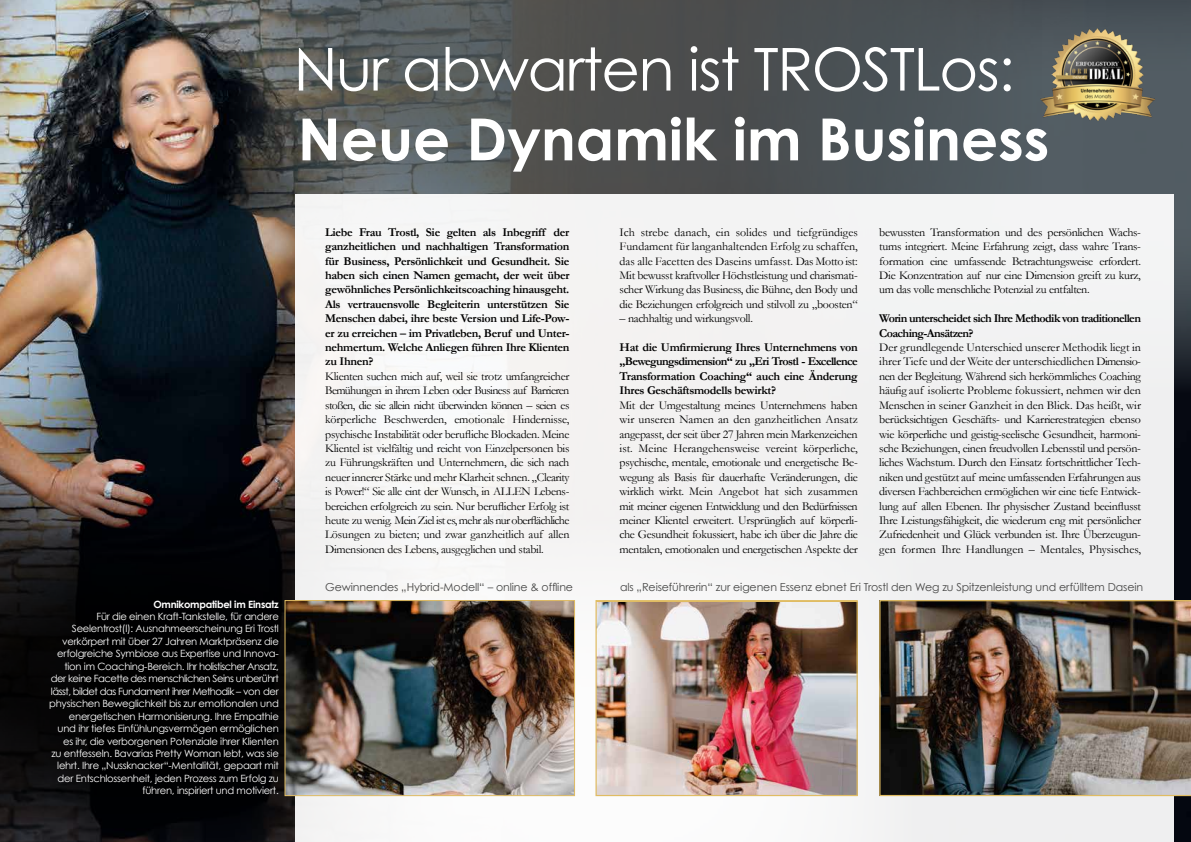
<style>
.page{position:relative;width:1191px;height:842px;background:#fff}
.page>*{position:absolute;margin:0;border:0;box-sizing:border-box;transform-origin:0 0}
.t1{font:59.2px "Century Gothic";letter-spacing:-.025em;color:#fff}
.t2{font:700 58.2px "Century Gothic";color:#fff}
.t3{font:12px/14.4px "Garamond";letter-spacing:-.025em;color:#000;text-align:justify}
.t4{font:700 12px/14.4px "Garamond";letter-spacing:-.025em;color:#000;text-align:justify}
.t5{font:700 12px/14.4px "Garamond";letter-spacing:-.05em;color:#000}
.t6{font:11px "Century Gothic";letter-spacing:-.01em;color:#474746}
.t7{font:10px/12.5px "Century Gothic";letter-spacing:-.025em;color:#fff;text-align:right}
.t8{font:700 10px "Century Gothic";letter-spacing:-.025em;color:#fff}
</style>
<div class="page">
<img style="left:0;top:0;width:1191px;height:842px">
<svg style="left:1042px;top:0;width:149px;height:393px;fill:#525c63"></svg>
<svg style="left:0;top:477px;width:296px;height:365px;fill:#000205"></svg>
<svg style="left:227px;top:0;width:815px;height:336px;fill:#4d5152"></svg>
<div style="left:296px;top:194px;width:878px;height:648px;background:#f3f3f2"></div>
<img style="left:597px;top:602px;width:258px;height:192px">
<div style="left:595px;top:600px;width:262px;height:196px;border:1px solid #e0bc63"></div>
<img style="left:286px;top:602px;width:287px;height:192px">
<div style="left:284px;top:600px;width:291px;height:196px;border:1px solid #e0bc63"></div>
<img style="left:879px;top:600px;width:312px;height:196px">
<img style="left:1040px;top:28px;width:115px;height:92px">
<h1 class="t1" style="left:294px;top:33px;width:722px">Nur abwarten ist TROSTLos:</h1>
<h2 class="t2" style="left:298px;top:103px;width:753px">Neue Dynamik im Business</h2>
<p class="t8" style="left:153px;top:598px;width:127px">Omnikompatibel im Einsatz</p>
<p class="t7" style="left:49px;top:610px;width:231px">Für die einen Kraft-Tankstelle, für andere Seelentrost(l): Ausnahmeerscheinung Eri Trostl verkörpert mit über 27 Jahren Marktpräsenz die erfolgreiche Symbiose aus Expertise und Innova&shy;tion im Coaching-Bereich. Ihr holistischer Ansatz, der keine Facette des menschlichen Seins unberührt lässt, bildet das Fundament ihrer Methodik – von der physischen Beweglichkeit bis zur emotionalen und energetischen Harmonisierung. Ihre Empathie und ihr tiefes Einfühlungsvermögen ermöglichen es ihr, die verborgenen Potenziale ihrer Klienten<br>zu entfesseln. Bavarias Pretty Woman lebt, was sie lehrt. Ihre „Nussknacker“-Mentalität, gepaart mit der Entschlossenheit, jeden Prozess zum Erfolg zu führen, inspiriert und motiviert.</p>
<p class="t4" style="left:325px;top:225px;width:246px">Liebe Frau Trostl, Sie gelten als Inbegriff der ganzheitlichen und nachhaltigen Transformation für Business, Persönlichkeit und Gesundheit. Sie haben sich einen Namen gemacht, der weit über gewöhnliches Persönlichkeitscoaching hinausgeht.<br>Als vertrauensvolle Begleiterin unterstützen Sie Menschen dabei, ihre beste Version und Life-Pow&shy;er zu erreichen – im Privatleben, Beruf und Unter&shy;nehmertum. Welche Anliegen führen Ihre Klienten zu Ihnen?</p>
<p class="t3" style="left:325px;top:369px;width:246px">Klienten suchen mich auf, weil sie trotz umfangreicher Bemühungen in ihrem Leben oder Business auf Barrieren stoßen, die sie allein nicht überwinden können – seien es körperliche Beschwerden, emotionale Hindernisse, psychische Instabilität oder berufliche Blockaden. Meine Klientel ist vielfältig und reicht von Einzelpersonen bis zu Führungskräften und Unternehmern, die sich nach neuer innerer Stärke und mehr Klarheit sehnen. „Clearity is Power!“ Sie alle eint der Wunsch, in ALLEN Lebens&shy;bereichen erfolgreich zu sein. Nur beruflicher Erfolg ist heute zu wenig. Mein Ziel ist es, mehr als nur oberflächliche Lösungen zu bieten; und zwar ganzheitlich auf allen Dimensionen des Lebens, ausgeglichen und stabil.</p>
<p class="t3" style="left:619px;top:225px;width:240px">Ich strebe danach, ein solides und tiefgründiges Fundament für langanhaltenden Erfolg zu schaffen, das alle Facetten des Daseins umfasst. Das Motto ist:<br>Mit bewusst kraftvoller Höchstleistung und charismati&shy;scher Wirkung das Business, die Bühne, den Body und die Beziehungen erfolgreich und stilvoll zu „boosten“</p>
<p class="t3" style="left:619px;top:311px;width:135px">– nachhaltig und wirkungsvoll.</p>
<p class="t4" style="left:619px;top:340px;width:240px">Hat die Umfirmierung Ihres Unternehmens von „Bewegungsdimension“ zu „Eri Trostl - Excellence Transformation Coaching“ auch eine Änderung Ihres Geschäftsmodells bewirkt?</p>
<p class="t3" style="left:619px;top:398px;width:240px">Mit der Umgestaltung meines Unternehmens haben wir unseren Namen an den ganzheitlichen Ansatz angepasst, der seit über 27 Jahren mein Markenzeichen ist. Meine Herangehensweise vereint körperliche, psychische, mentale, emotionale und energetische Be&shy;wegung als Basis für dauerhafte Veränderungen, die wirklich wirkt. Mein Angebot hat sich zusammen mit meiner eigenen Entwicklung und den Bedürfnissen meiner Klientel erweitert. Ursprünglich auf körperli&shy;che Gesundheit fokussiert, habe ich über die Jahre die mentalen, emotionalen und energetischen Aspekte der</p>
<p class="t3" style="left:879px;top:225px;width:263px">bewussten Transformation und des persönlichen Wachs&shy;tums integriert. Meine Erfahrung zeigt, dass wahre Trans&shy;formation eine umfassende Betrachtungsweise erfordert.<br>Die Konzentration auf nur eine Dimension greift zu kurz, um das volle menschliche Potenzial zu entfalten.</p>
<p class="t5" style="left:879px;top:311px;width:263px">Worin unterscheidet sich Ihre Methodik von traditionellen<br>Coaching-Ansätzen?</p>
<p class="t3" style="left:879px;top:340px;width:263px">Der grundlegende Unterschied unserer Methodik liegt in ihrer Tiefe und der Weite der unterschiedlichen Dimensio&shy;nen der Begleitung. Während sich herkömmliches Coaching häufig auf isolierte Probleme fokussiert, nehmen wir den Menschen in seiner Ganzheit in den Blick. Das heißt, wir berücksichtigen Geschäfts- und Karrierestrategien ebenso wie körperliche und geistig-seelische Gesundheit, harmoni&shy;sche Beziehungen, einen freudvollen Lebensstil und persön&shy;liches Wachstum. Durch den Einsatz fortschrittlicher Tech&shy;niken und gestützt auf meine umfassenden Erfahrungen aus diversen Fachbereichen ermöglichen wir eine tiefe Entwick&shy;lung auf allen Ebenen. Ihr physischer Zustand beeinflusst Ihre Leistungsfähigkeit, die wiederum eng mit persönlicher Zufriedenheit und Glück verbunden ist. Ihre Überzeugun&shy;gen formen Ihre Handlungen – Mentales, Physisches,</p>
<p class="t6" style="left:325px;top:580px;width:249px">Gewinnendes „Hybrid-Modell“ – online &amp; offline</p>
<p class="t6" style="left:620px;top:580px;width:525px">als „Reiseführerin“ zur eigenen Essenz ebnet Eri Trostl den Weg zu Spitzenleistung und erfülltem Dasein</p>
</div>
